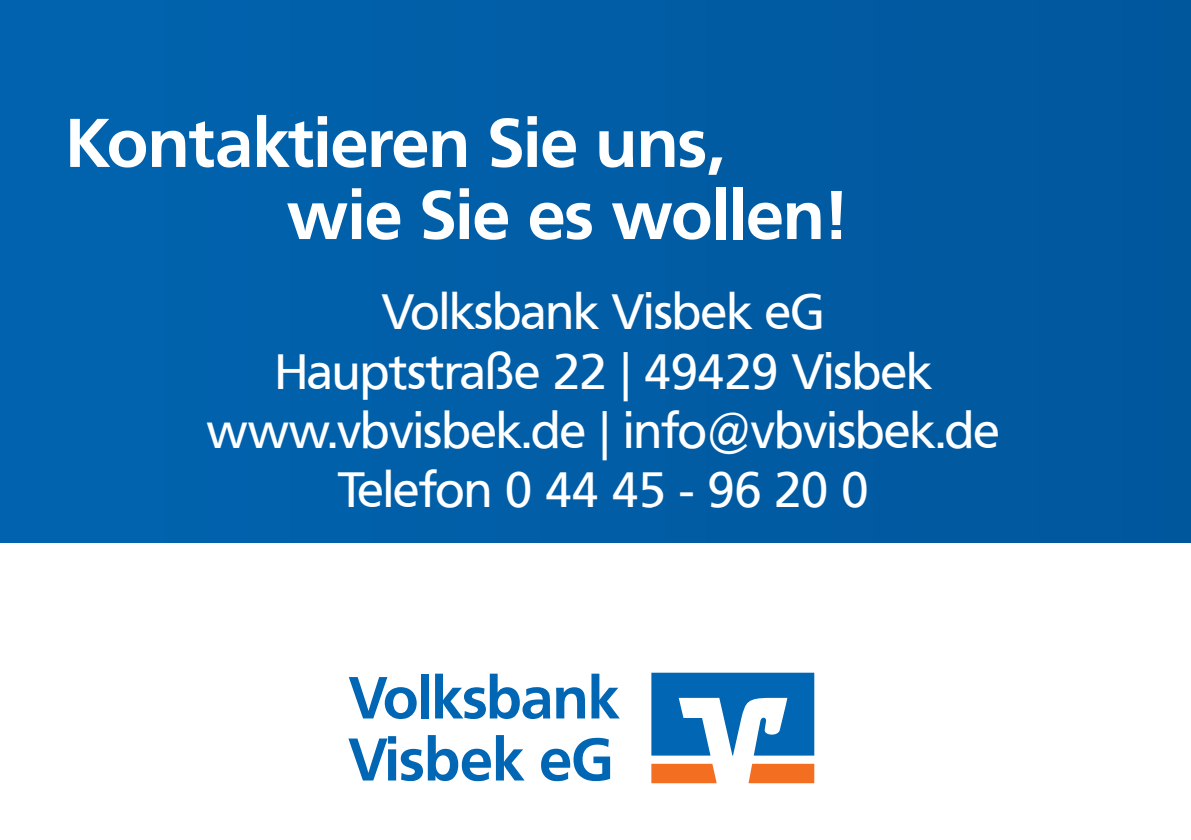
<style>
.page{position:relative;width:1191px;height:840px;background:#fff}
.page>*{position:absolute;margin:0;border:0;box-sizing:border-box;transform-origin:0 0}
.t1{font:700 68px/72px "Frutiger VR";color:#fff}
.t2{font:700 59.6px "Frutiger VR";color:#0166b3}
.t3{font:49.2px/59.2px "Frutiger VR";color:#fff;text-align:center}
</style>
<div class="page">
<svg style="left:748px;top:763px;width:66px;height:19px"></svg>
<svg style="left:651px;top:763px;width:65px;height:19px"></svg>
<svg style="left:651px;top:672px;width:163px;height:83px"></svg>
<svg style="left:349px;top:677px;width:68px;height:41px"></svg>
<div style="left:421px;top:673px;width:8px;height:45px;background:#0166b3"></div>
<svg style="left:435px;top:673px;width:115px;height:45px"></svg>
<svg style="left:556px;top:687px;width:29px;height:31px"></svg>
<svg style="left:591px;top:673px;width:29px;height:45px"></svg>
<div style="left:0;top:0;width:1191px;height:542px;background:#015da6"></div>
<h1 class="t1" style="left:287px;top:107px;width:558px;text-indent:-221px">Kontaktieren Sie uns, wie Sie es wollen!</h1>
<p class="t3" style="left:207px;top:283px;width:794px">Volksbank Visbek eG<br>Hauptstraße 22 | 49429 Visbek www.vbvisbek.de | info@vbvisbek.de<br>Telefon 0 44 45 - 96 20 0</p>
<p class="t2" style="left:349px;top:723px;width:266px">Visbek eG</p>
</div>
